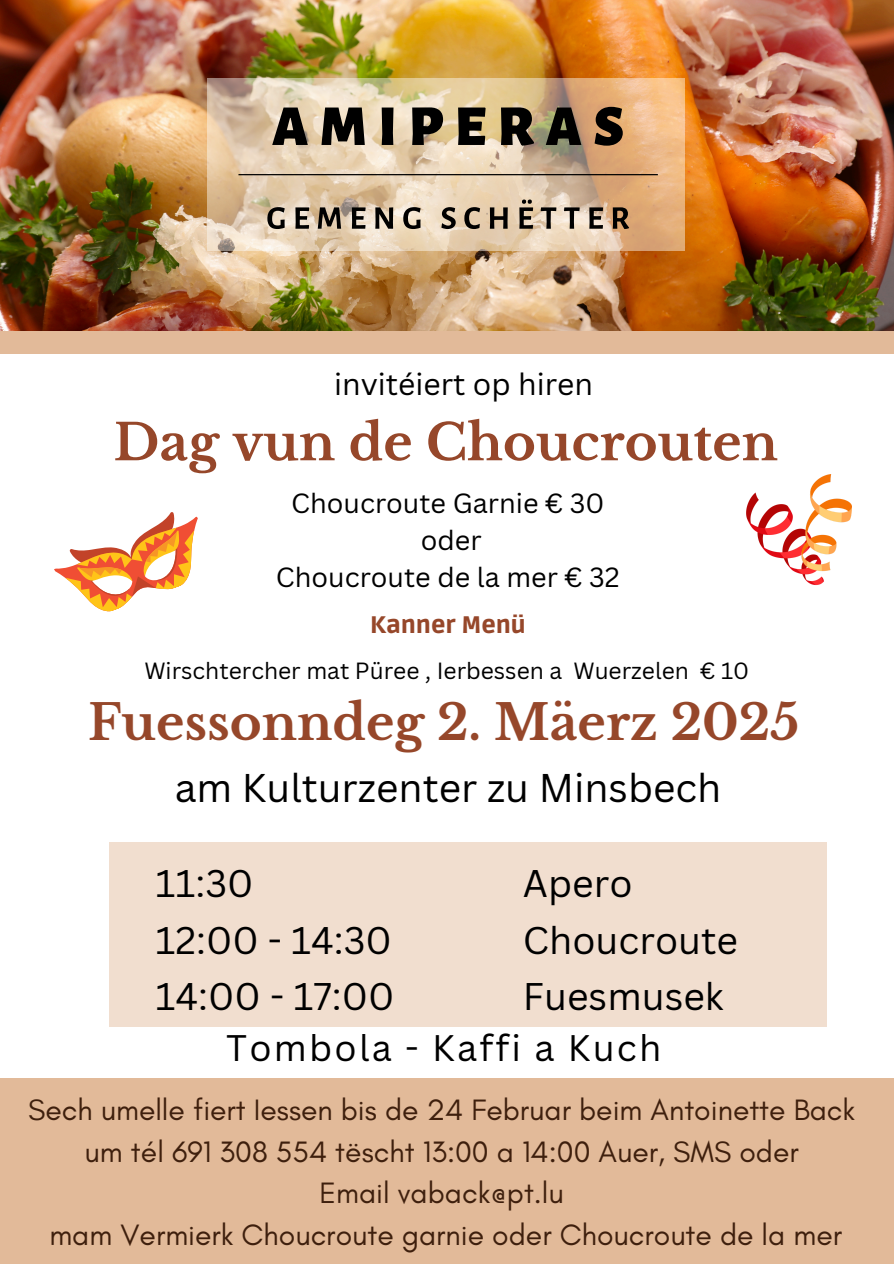
<style>
.page{position:relative;width:894px;height:1264px;background:#fff}
.page>*{position:absolute;margin:0;border:0;box-sizing:border-box;transform-origin:0 0}
.t1{font:700 50.1px "Libre Baskerville";color:#96472a}
.t2{font:700 48.6px "Libre Baskerville";color:#96472a}
.t3{font:39px "Canva Sans";color:#000}
.t4{font:37.5px/56.2px "Canva Sans";color:#000}
.t5{font:36px "Canva Sans";letter-spacing:.065em;color:#000}
.t6{font:30px/41.7px "Glacial Indifference";color:#3e1f0d;text-align:center}
.t7{font:30px "Canva Sans";color:#000}
.t8{font:27px/37.2px "Canva Sans";color:#000;text-align:center}
.t9{font:900 23.85px "Ruda";color:#96472a}
.t10{font:22.8px "Canva Sans";color:#000}
</style>
<div class="page">
<img style="left:0;top:0;width:893px;height:331px">
<div style="left:0;top:1078px;width:893px;height:185px;background:#e2ba99"></div>
<div style="left:0;top:331px;width:893px;height:23px;background:#e2ba99"></div>
<div style="left:109px;top:842px;width:717px;height:184px;background:#f1decf"></div>
<svg style="left:207px;top:78px;width:477px;height:172px;background:#e1c5a3"></svg>
<hr style="left:238px;top:174px;width:419px;height:1px;background:#000">
<svg style="left:272px;top:107px;width:36px;height:38px"></svg>
<svg style="left:321px;top:107px;width:44px;height:38px;background:#47423a"></svg>
<svg style="left:381px;top:107px;width:12px;height:38px"></svg>
<svg style="left:412px;top:107px;width:31px;height:38px"></svg>
<svg style="left:458px;top:107px;width:27px;height:38px"></svg>
<svg style="left:501px;top:107px;width:33px;height:39px"></svg>
<svg style="left:545px;top:107px;width:36px;height:38px"></svg>
<svg style="left:594px;top:107px;width:28px;height:39px"></svg>
<svg style="left:267px;top:207px;width:18px;height:22px"></svg>
<svg style="left:295px;top:207px;width:14px;height:22px"></svg>
<svg style="left:318px;top:207px;width:23px;height:22px"></svg>
<svg style="left:352px;top:207px;width:13px;height:22px"></svg>
<svg style="left:375px;top:207px;width:18px;height:22px"></svg>
<svg style="left:403px;top:207px;width:17px;height:22px"></svg>
<svg style="left:441px;top:207px;width:14px;height:22px"></svg>
<svg style="left:464px;top:207px;width:16px;height:22px"></svg>
<svg style="left:489px;top:207px;width:18px;height:22px"></svg>
<svg style="left:519px;top:199px;width:14px;height:30px"></svg>
<svg style="left:540px;top:207px;width:16px;height:22px"></svg>
<svg style="left:564px;top:207px;width:15px;height:22px"></svg>
<svg style="left:589px;top:207px;width:14px;height:22px"></svg>
<svg style="left:612px;top:207px;width:17px;height:22px"></svg>
<img style="left:746px;top:474px;width:105px;height:111px">
<svg style="left:54px;top:512px;width:144px;height:100px"></svg>
<p class="t7" style="left:334px;top:363px;width:260px">invitéiert op hiren</p>
<p class="t1" style="left:113px;top:411px;width:665px">Dag vun de Choucrouten</p>
<p class="t8" style="left:276px;top:483px;width:345px">Choucroute Garnie € 30 oder<br>Choucroute de la mer € 32</p>
<p class="t9" style="left:370px;top:611px;width:157px">Kanner Menü</p>
<p class="t10" style="left:144px;top:654px;width:606px">Wirschtercher mat Püree , Ierbessen a Wuerzelen € 10</p>
<h4 class="t2" style="left:88px;top:693px;width:712px">Fuessonndeg 2. Mäerz 2025</h4>
<h3 class="t3" style="left:175px;top:759px;width:548px">am Kulturzenter zu Minsbech</h3>
<h1 class="t4" style="left:155px;top:854px;width:240px">11:30<br>12:00 - 14:30<br>14:00 - 17:00</h1>
<p class="t4" style="left:522px;top:854px;width:217px">Apero<br>Choucroute<br>Fuesmusek</p>
<h5 class="t5" style="left:226px;top:1022px;width:436px">Tombola - Kaffi a Kuch</h5>
<p class="t6" style="left:28px;top:1088px;width:828px">Sech umelle fiert Iessen bis de 24 Februar beim Antoinette Back um tél 691 308 554 tëscht 13:00 a 14:00 Auer, SMS oder<br>Email vaback@pt.lu<br>mam Vermierk Choucroute garnie oder Choucroute de la mer</p>
</div>
